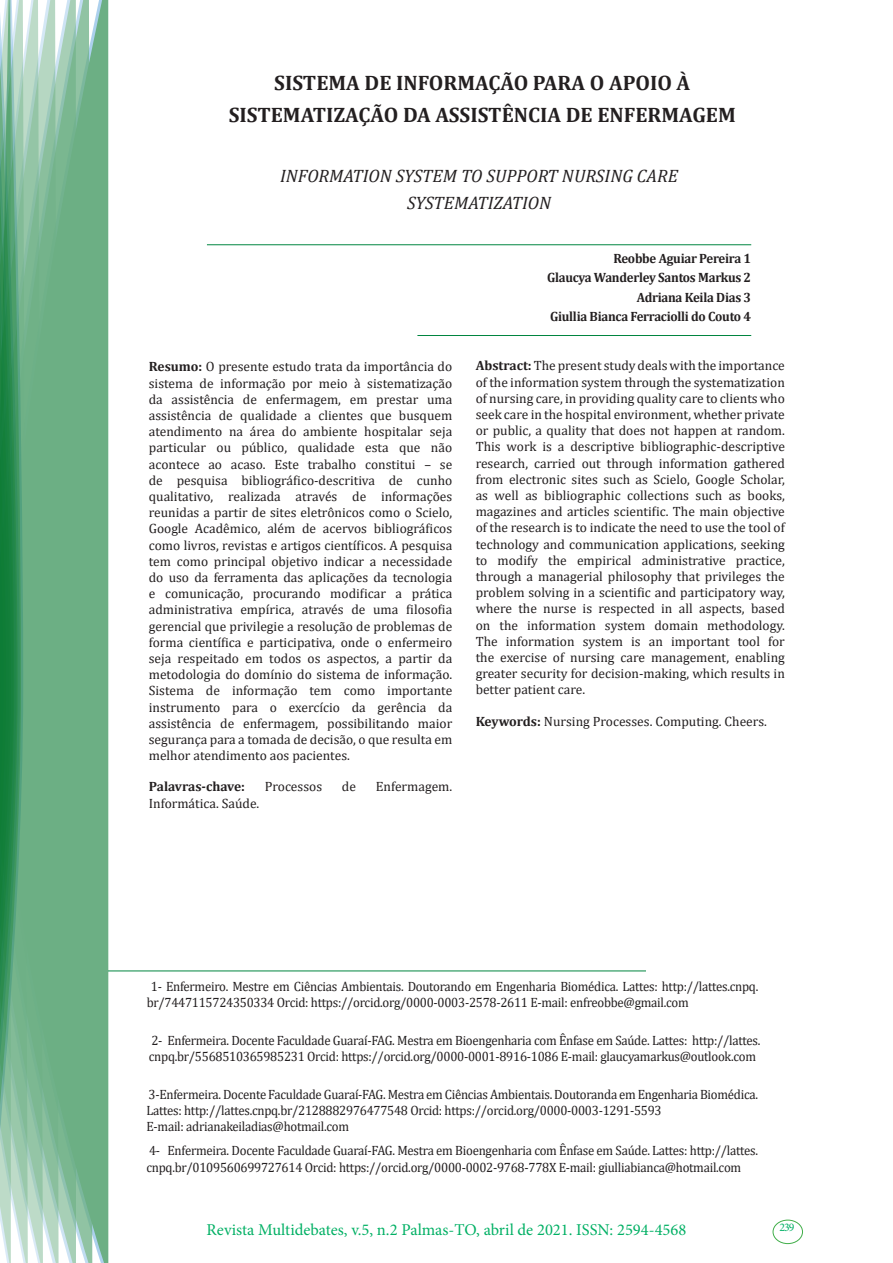
<style>
.page{position:relative;width:893px;height:1263px;background:#fff}
.page>*{position:absolute;margin:0;border:0;box-sizing:border-box;transform-origin:0 0}
.t1{font:700 21px/31.5px "Cambria";color:#231f20;text-align:center}
.HTML_Preformatted{font:italic 18px/27px "Cambria";color:#231f20;text-align:center}
.t2{font:16.5px "Minion Pro";color:#00b064}
.Sem_Espaçamento{font:13.5px/16.2px "Cambria";color:#231f20;text-align:justify}
.Currículo{font:13.5px/16.2px "Cambria";letter-spacing:-.02em;color:#231f20;scale:.95 1}
.Autores{font:700 13.5px "Cambria";letter-spacing:-.02em;color:#231f20;scale:.95 1}
.Sem_Espaçamento-2{font:700 13.5px "Cambria";color:#231f20}
.t3{font:11.7px "Minion Pro";color:#00b064}
.s1{font-weight:700}
</style>
<div class="page">
<svg style="left:95px;top:0;width:16px;height:1263px;background:#85bd9a"></svg>
<svg style="left:79px;top:0;width:16px;height:1263px;background:#71b289"></svg>
<svg style="left:62px;top:0;width:17px;height:1263px;background:#75b48c"></svg>
<svg style="left:45px;top:0;width:17px;height:1263px;background:#7cb792"></svg>
<svg style="left:30px;top:0;width:15px;height:1263px;background:#80ba96"></svg>
<svg style="left:0;top:0;width:30px;height:1263px;background:#61a97f"></svg>
<div style="left:772px;top:1219px;width:31px;height:25px;border:1px solid #40ae49;border-radius:50%"></div>
<hr style="left:108px;top:970px;width:538px;height:1px;background:#008540">
<hr style="left:207px;top:244px;width:544px;height:1px;background:#008540">
<hr style="left:417px;top:335px;width:334px;height:1px;background:#008540">
<p class="t1" style="left:229px;top:66px;width:509px">SISTEMA DE INFORMAÇÃO PARA O APOIO À<br>SISTEMATIZAÇÃO DA ASSISTÊNCIA DE ENFERMAGEM</p>
<p class="HTML_Preformatted" style="left:280px;top:162px;width:399px">INFORMATION SYSTEM TO SUPPORT NURSING CARE<br>SYSTEMATIZATION</p>
<p class="Sem_Espaçamento" style="left:149px;top:359px;width:305px"><span class="s1">Resumo:</span> O presente estudo trata da importância do sistema de informação por meio à sistematização da assistência de enfermagem, em prestar uma assistência de qualidade a clientes que busquem atendimento na área do ambiente hospitalar seja particular ou público, qualidade esta que não acontece ao acaso. Este trabalho constitui – se de pesquisa bibliográfico-descritiva de cunho qualitativo, realizada através de informações reunidas a partir de sites eletrônicos como o Scielo, Google Acadêmico, além de acervos bibliográficos como livros, revistas e artigos científicos. A pesquisa tem como principal objetivo indicar a necessidade do uso da ferramenta das aplicações da tecnologia e comunicação, procurando modificar a prática administrativa empírica, através de uma filosofia gerencial que privilegie a resolução de problemas de forma científica e participativa, onde o enfermeiro seja respeitado em todos os aspectos, a partir da metodologia do domínio do sistema de informação.<br>Sistema de informação tem como importante instrumento para o exercício da gerência da assistência de enfermagem, possibilitando maior segurança para a tomada de decisão, o que resulta em melhor atendimento aos pacientes.</p>
<p class="Sem_Espaçamento-2" style="left:149px;top:777px;width:98px">Palavras-chave:</p>
<p class="Sem_Espaçamento" style="left:265px;top:779px;width:59px">Processos</p>
<p class="Sem_Espaçamento" style="left:342px;top:779px;width:16px">de</p>
<p class="Sem_Espaçamento" style="left:376px;top:779px;width:78px">Enfermagem.</p>
<p class="Sem_Espaçamento" style="left:149px;top:795px;width:112px">Informática. Saúde.</p>
<p class="Autores" style="left:613px;top:248px;width:146px">Reobbe Aguiar Pereira 1</p>
<p class="Autores" style="left:547px;top:268px;width:216px">Glaucya Wanderley Santos Markus 2</p>
<p class="Autores" style="left:637px;top:287px;width:122px">Adriana Keila Dias 3</p>
<p class="Autores" style="left:550px;top:307px;width:213px">Giullia Bianca Ferraciolli do Couto 4</p>
<p class="Sem_Espaçamento" style="left:476px;top:358px;width:311px"><span class="s1">Abstract:</span> The present study deals with the importance of the information system through the systematization of nursing care, in providing quality care to clients who seek care in the hospital environment, whether private or public, a quality that does not happen at random.<br>This work is a descriptive bibliographic-descriptive research, carried out through information gathered from electronic sites such as Scielo, Google Scholar, as well as bibliographic collections such as books, magazines and articles scientific. The main objective of the research is to indicate the need to use the tool of technology and communication applications, seeking to modify the empirical administrative practice, through a managerial philosophy that privileges the problem solving in a scientific and participatory way, where the nurse is respected in all aspects, based on the information system domain methodology.<br>The information system is an important tool for the exercise of nursing care management, enabling greater security for decision-making, which results in better patient care.</p>
<p class="Sem_Espaçamento" style="left:476px;top:713px;width:293px"><span class="s1">Keywords:</span> Nursing Processes. Computing. Cheers.</p>
<p class="Currículo" style="left:147px;top:978px;width:645px;text-indent:4px">1- Enfermeiro. Mestre em Ciências Ambientais. Doutorando em Engenharia Biomédica. Lattes: http://lattes.cnpq. br/7447115724350334 Orcid: https://orcid.org/0000-0003-2578-2611 E-mail: enfreobbe@gmail.com</p>
<p class="Currículo" style="left:149px;top:1032px;width:645px">2- Enfermeira. Docente Faculdade Guaraí-FAG. Mestra em Bioengenharia com Ênfase em Saúde. Lattes: http://lattes. cnpq.br/5568510365985231 Orcid: https://orcid.org/0000-0001-8916-1086 E-mail: glaucyamarkus@outlook.com</p>
<p class="Currículo" style="left:146px;top:1086px;width:645px">3-Enfermeira. Docente Faculdade Guaraí-FAG. Mestra em Ciências Ambientais. Doutoranda em Engenharia Biomédica.<br>Lattes: http://lattes.cnpq.br/2128882976477548 Orcid: https://orcid.org/0000-0003-1291-5593</p>
<p class="Currículo" style="left:146px;top:1118px;width:215px">E-mail: adrianakeiladias@hotmail.com</p>
<p class="Currículo" style="left:146px;top:1143px;width:645px">4- Enfermeira. Docente Faculdade Guaraí-FAG. Mestra em Bioengenharia com Ênfase em Saúde. Lattes: http://lattes. cnpq.br/0109560699727614 Orcid: https://orcid.org/0000-0002-9768-778X E-mail: giulliabianca@hotmail.com</p>
<p class="t2" style="left:207px;top:1218px;width:481px">Revista Multidebates, v.5, n.2 Palmas-TO, abril de 2021. ISSN: 2594-4568</p>
<p class="t3" style="left:779px;top:1219px;width:16px">239</p>
</div>
